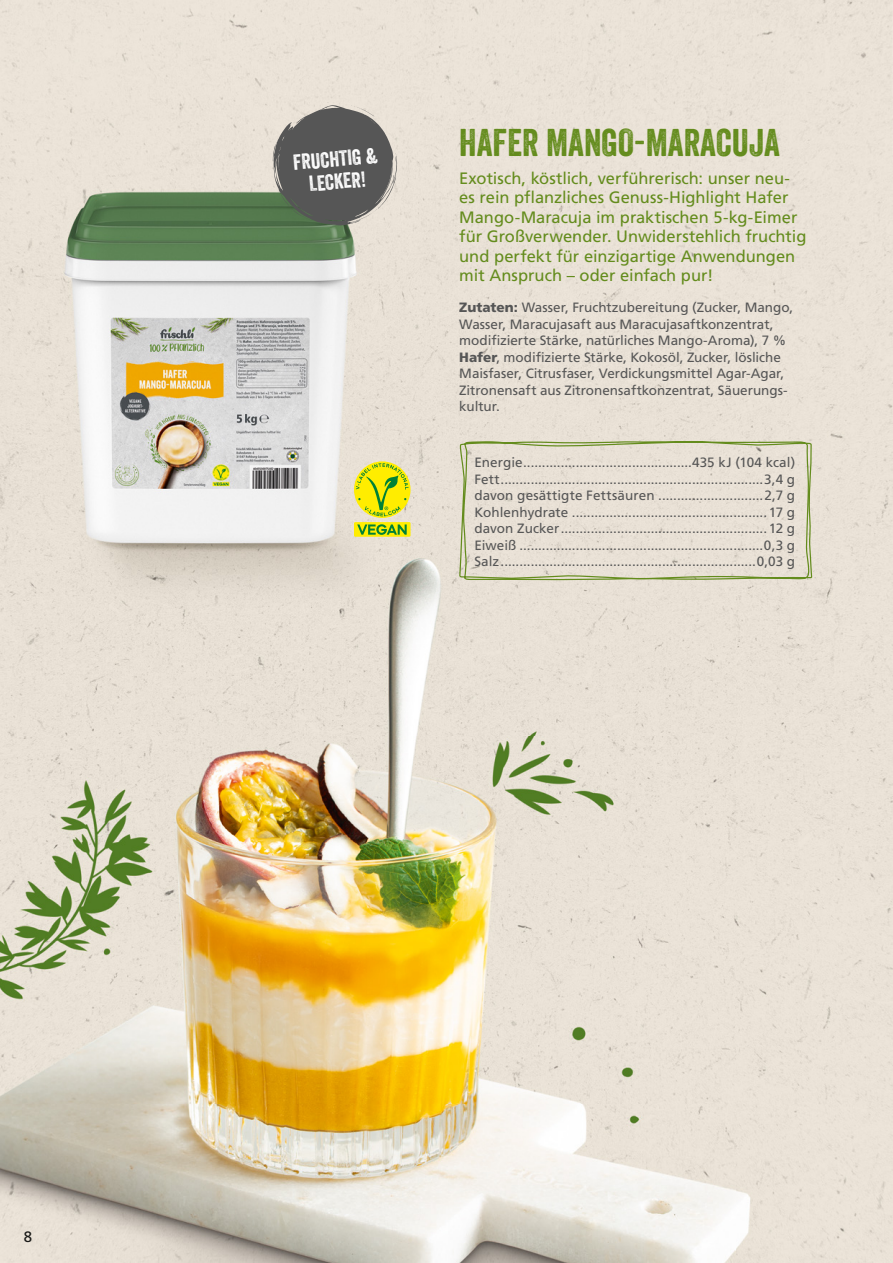
<style>
.page{position:relative;width:893px;height:1263px;background:#fff}
.page>*{position:absolute;margin:0;border:0;box-sizing:border-box;transform-origin:0 0}
.t1{font:37.5px "Veneer";color:#648c1d}
.t2{font:21.15px/22.5px "Veneer";color:#fff;text-align:center}
.t3{font:16.5px/19.5px "Frutiger LT Std";color:#648c1d}
.t4{font:15px "Frutiger LT Com";color:#1a1a18}
.t5{font:13.5px/16.5px "Frutiger LT Std";color:#565656}
.s1{font-weight:900}
</style>
<div class="page">
<img style="left:0;top:0;width:893px;height:1263px">
<svg style="left:459px;top:440px;width:354px;height:150px;background:#e2dccd"></svg>
<svg style="left:273px;top:102px;width:124px;height:124px;background:#777873"></svg>
<svg style="left:354px;top:461px;width:57px;height:57px"></svg>
<svg style="left:356px;top:463px;width:53px;height:53px;background:#d5da25"></svg>
<div style="left:354px;top:522px;width:57px;height:15px;background:#ffed00"></div>
<svg style="left:357px;top:524px;width:50px;height:11px"></svg>
<h2 class="t2" style="left:292px;top:151px;width:87px;rotate:-5deg">FRUCHTIG &amp;<br>LECKER!</h2>
<h1 class="t1" style="left:459px;top:119px;width:322px">HAFER MANGO-MARACUJA</h1>
<p class="t3" style="left:459px;top:168px;width:349px">Exotisch, köstlich, verführerisch: unser neu&shy;es rein pflanzliches Genuss-Highlight Hafer Mango-Maracuja im praktischen 5-kg-Eimer für Großverwender. Unwiderstehlich fruchtig und perfekt für einzigartige Anwendungen mit Anspruch – oder einfach pur!</p>
<p class="t5" style="left:459px;top:300px;width:336px"><span class="s1">Zutaten:</span> Wasser, Fruchtzubereitung (Zucker, Mango, Wasser, Maracujasaft aus Maracujasaftkonzentrat, modifizierte Stärke, natürliches Mango-Aroma), 7 % <span class="s1">Hafer</span>, modifizierte Stärke, Kokosöl, Zucker, lösliche Maisfaser, Citrusfaser, Verdickungsmittel Agar-Agar, Zitronensaft aus Zitronensaftkonzentrat, Säuerungs&shy;kultur.</p>
<p class="t5" style="left:474px;top:455px;width:322px;text-align:justify">Energie .............................................435 kJ (104 kcal)<br>Fett ......................................................................3,4 g davon gesättigte Fettsäuren ............................2,7 g Kohlenhydrate ....................................................17 g davon Zucker .......................................................12 g Eiweiß .................................................................0,3 g Salz ....................................................................0,03 g</p>
<p class="t4" style="left:24px;top:1228px;width:10px">8</p>
</div>
